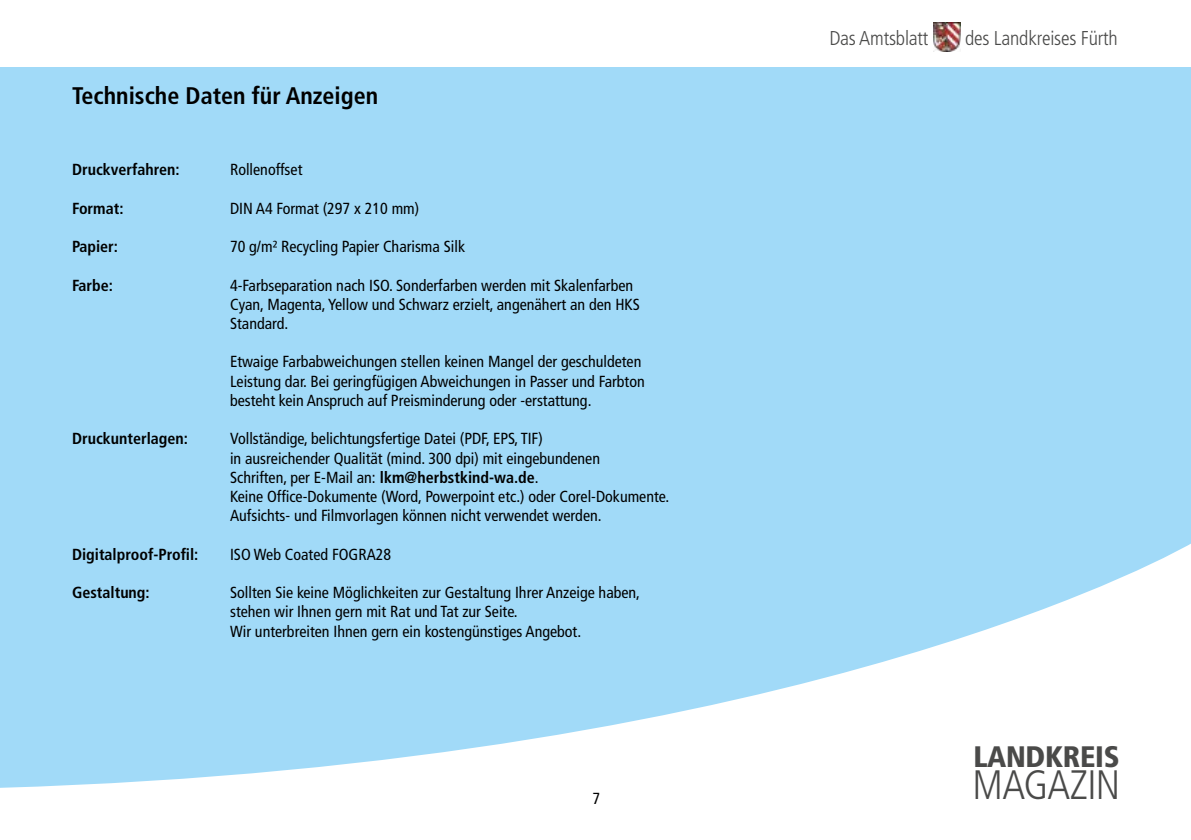
<style>
.page{position:relative;width:1191px;height:840px;background:#fff}
.page>*{position:absolute;margin:0;border:0;box-sizing:border-box;transform-origin:0 0}
.t1{font:300 condensed 41px "Frutiger LT Std";letter-spacing:-.015em;color:#4a4a49}
.t2{font:900 condensed 29.6px "Frutiger LT Std";letter-spacing:-.01em;color:#4a4a49}
.t3{font:700 condensed 24px "Frutiger LT Std";color:#000}
.t4{font:300 condensed 20px "Frutiger LT Std";letter-spacing:-.01em;color:#4a4a49}
.t5{font:condensed 16px/19.2px "Frutiger LT Std";color:#000}
.t6{font:700 condensed 16px "Frutiger LT Std";color:#000}
.s1{font-weight:700}
</style>
<div class="page">
<div style="left:0;top:0;width:1191px;height:839px;background:#a1daf8"></div>
<svg style="left:0;top:543px;width:1191px;height:296px"></svg>
<div style="left:0;top:0;width:1191px;height:67px;background:#fff"></div>
<img style="left:933px;top:23px;width:27px;height:29px">
<h3 class="t3" style="left:72px;top:82px;width:308px">Technische Daten für Anzeigen</h3>
<p class="t6" style="left:72px;top:160px;width:109px">Druckverfahren:</p>
<p class="t5" style="left:230px;top:160px;width:74px">Rollenoffset</p>
<p class="t6" style="left:72px;top:198px;width:53px">Format:</p>
<p class="t5" style="left:230px;top:198px;width:191px">DIN A4 Format (297 x 210 mm)</p>
<p class="t6" style="left:72px;top:237px;width:47px">Papier:</p>
<p class="t5" style="left:230px;top:237px;width:236px">70 g/m² Recycling Papier Charisma Silk</p>
<p class="t6" style="left:72px;top:275px;width:42px">Farbe:</p>
<p class="t5" style="left:230px;top:275px;width:411px">4-Farbseparation nach ISO. Sonderfarben werden mit Skalenfarben<br>Cyan, Magenta, Yellow und Schwarz erzielt, angenähert an den HKS<br>Standard.</p>
<p class="t5" style="left:230px;top:352px;width:416px">Etwaige Farbabweichungen stellen keinen Mangel der geschuldeten<br>Leistung dar. Bei geringfügigen Abweichungen in Passer und Farbton besteht kein Anspruch auf Preisminderung oder -erstattung.</p>
<p class="t6" style="left:72px;top:429px;width:117px">Druckunterlagen:</p>
<p class="t5" style="left:230px;top:429px;width:440px">Vollständige, belichtungsfertige Datei (PDF, EPS, TIF)<br>in ausreichender Qualität (mind. 300 dpi) mit eingebundenen<br>Schriften, per E-Mail an: <span class="s1">lkm@herbstkind-wa.de</span>.<br>Keine Office-Dokumente (Word, Powerpoint etc.) oder Corel-Dokumente.<br>Aufsichts- und Filmvorlagen können nicht verwendet werden.</p>
<p class="t6" style="left:72px;top:544px;width:128px">Digitalproof-Profil:</p>
<p class="t5" style="left:230px;top:544px;width:163px">ISO Web Coated FOGRA28</p>
<p class="t6" style="left:72px;top:582px;width:79px">Gestaltung:</p>
<p class="t5" style="left:230px;top:582px;width:411px">Sollten Sie keine Möglichkeiten zur Gestaltung Ihrer Anzeige haben, stehen wir Ihnen gern mit Rat und Tat zur Seite.<br>Wir unterbreiten Ihnen gern ein kostengünstiges Angebot.</p>
<p class="t5" style="left:592px;top:788px;width:9px">7</p>
<p class="t4" style="left:829px;top:27px;width:101px">Das Amtsblatt</p>
<p class="t4" style="left:965px;top:27px;width:154px">des Landkreises Fürth</p>
<h2 class="t2" style="left:973px;top:738px;width:148px">LANDKREIS</h2>
<h1 class="t1" style="left:972px;top:761px;width:149px">MAGAZIN</h1>
</div>
